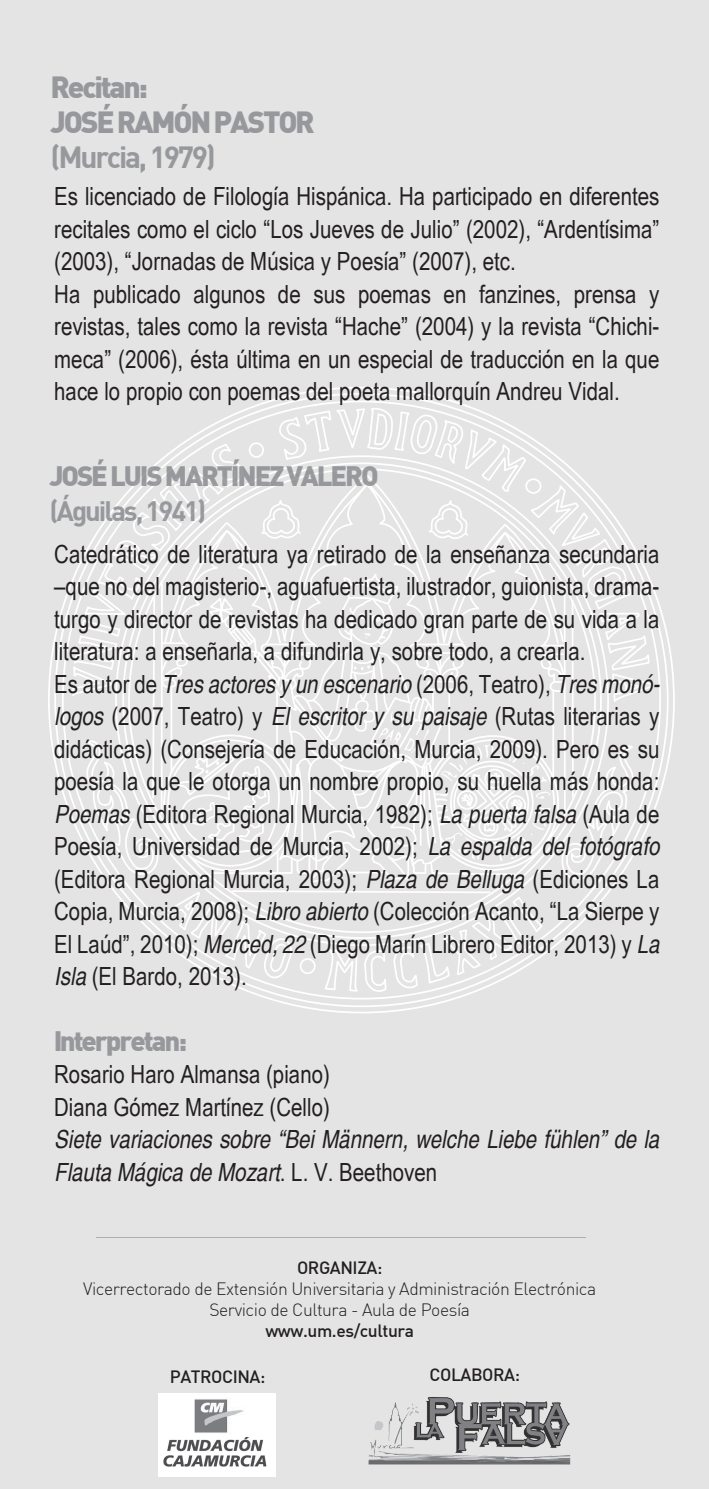
<style>
.page{position:relative;width:709px;height:1489px;background:#fff}
.page>*{position:absolute;margin:0;border:0;box-sizing:border-box;transform-origin:0 0}
.t1{font:900 30px/35px "DIN";letter-spacing:-.075em;color:#848689}
.t2{font:30px "DIN Bold";letter-spacing:-.075em;color:#848689}
.t3{font:900 27.5px "DIN";letter-spacing:-.075em;color:#848689}
.t4{font:27.5px "DIN Bold";letter-spacing:-.075em;color:#848689}
.t5{font:condensed 25px/32.5px "Helvetica";color:#231f20}
.t6{font:italic condensed 25px/32.5px "Helvetica";color:#231f20}
.t7{font:300 17.5px/21px "DIN";letter-spacing:-.025em;color:#231f20;text-align:center}
.t8{font:500 17.5px "DIN";letter-spacing:-.025em;color:#231f20}
.s1{font-style:italic}
.s2{font-style:normal}
</style>
<div class="page">
<div style="left:0;top:0;width:709px;height:1488px;background:#e4e4e5"></div>
<svg style="left:71px;top:406px;width:582px;height:608px"></svg>
<img style="left:159px;top:1393px;width:116px;height:83px">
<img style="left:368px;top:1397px;width:203px;height:68px">
<p class="t1" style="left:51px;top:68px;width:266px">Recitan:<br>JOSÉ RAMÓN PASTOR</p>
<p class="t2" style="left:51px;top:138px;width:167px">(Murcia, 1979)</p>
<p class="t5" style="left:54px;top:180px;width:606px">Es licenciado de Filología Hispánica. Ha participado en diferentes recitales como el ciclo “Los Jueves de Julio” (2002), “Ardentísima” (2003), “Jornadas de Música y Poesía” (2007), etc.<br>Ha publicado algunos de sus poemas en fanzines, prensa y revistas, tales como la revista “Hache” (2004) y la revista “Chichi&shy;meca” (2006), ésta última en un especial de traducción en la que hace lo propio con poemas del poeta mallorquín Andreu Vidal.</p>
<p class="t3" style="left:49px;top:457px;width:331px">JOSÉ LUIS MARTÍNEZ VALERO</p>
<p class="t4" style="left:49px;top:493px;width:158px">(Águilas, 1941)</p>
<p class="t5" style="left:54px;top:538px;width:607px">Catedrático de literatura ya retirado de la enseñanza secundaria –que no del magisterio-, aguafuertista, ilustrador, guionista, drama&shy;turgo y director de revistas ha dedicado gran parte de su vida a la literatura: a enseñarla, a difundirla y, sobre todo, a crearla.<br>Es autor de <span class="s1">Tres actores y un escenario</span> (2006, Teatro), <span class="s1">Tres monó&shy;logos</span> (2007, Teatro) y <span class="s1">El escritor y su paisaje</span> (Rutas literarias y didácticas) (Consejería de Educación, Murcia, 2009). Pero es su poesía la que le otorga un nombre propio, su huella más honda:<br><span class="s1">Poemas</span> (Editora Regional Murcia, 1982); <span class="s1">La puerta falsa</span> (Aula de Poesía, Universidad de Murcia, 2002); <span class="s1">La espalda del fotógrafo </span>(Editora Regional Murcia, 2003); <span class="s1">Plaza de Belluga</span> (Ediciones La Copia, Murcia, 2008); <span class="s1">Libro abierto</span> (Colección Acanto, “La Sierpe y El Laúd”, 2010); <span class="s1">Merced, 22</span> (Diego Marín Librero Editor, 2013) y <span class="s1">La Isla</span> (El Bardo, 2013).</p>
<p class="t3" style="left:53px;top:1022px;width:135px">Interpretan:</p>
<p class="t5" style="left:54px;top:1058px;width:277px">Rosario Haro Almansa (piano)<br>Diana Gómez Martínez (Cello)</p>
<p class="t6" style="left:54px;top:1123px;width:606px">Siete variaciones sobre “Bei Männern, welche Liebe fühlen” de la<br>Flauta Mágica de Mozart<span class="s2">. L. V. Beethoven</span></p>
<p class="t8" style="left:297px;top:1256px;width:87px">ORGANIZA:</p>
<p class="t7" style="left:83px;top:1278px;width:514px">Vicerrectorado de Extensión Universitaria y Administración Electrónica<br>Servicio de Cultura - Aula de Poesía</p>
<p class="t8" style="left:265px;top:1319px;width:150px">www.um.es/cultura</p>
<p class="t8" style="left:170px;top:1365px;width:97px">PATROCINA:</p>
<p class="t8" style="left:429px;top:1362px;width:92px">COLABORA:</p>
</div>
